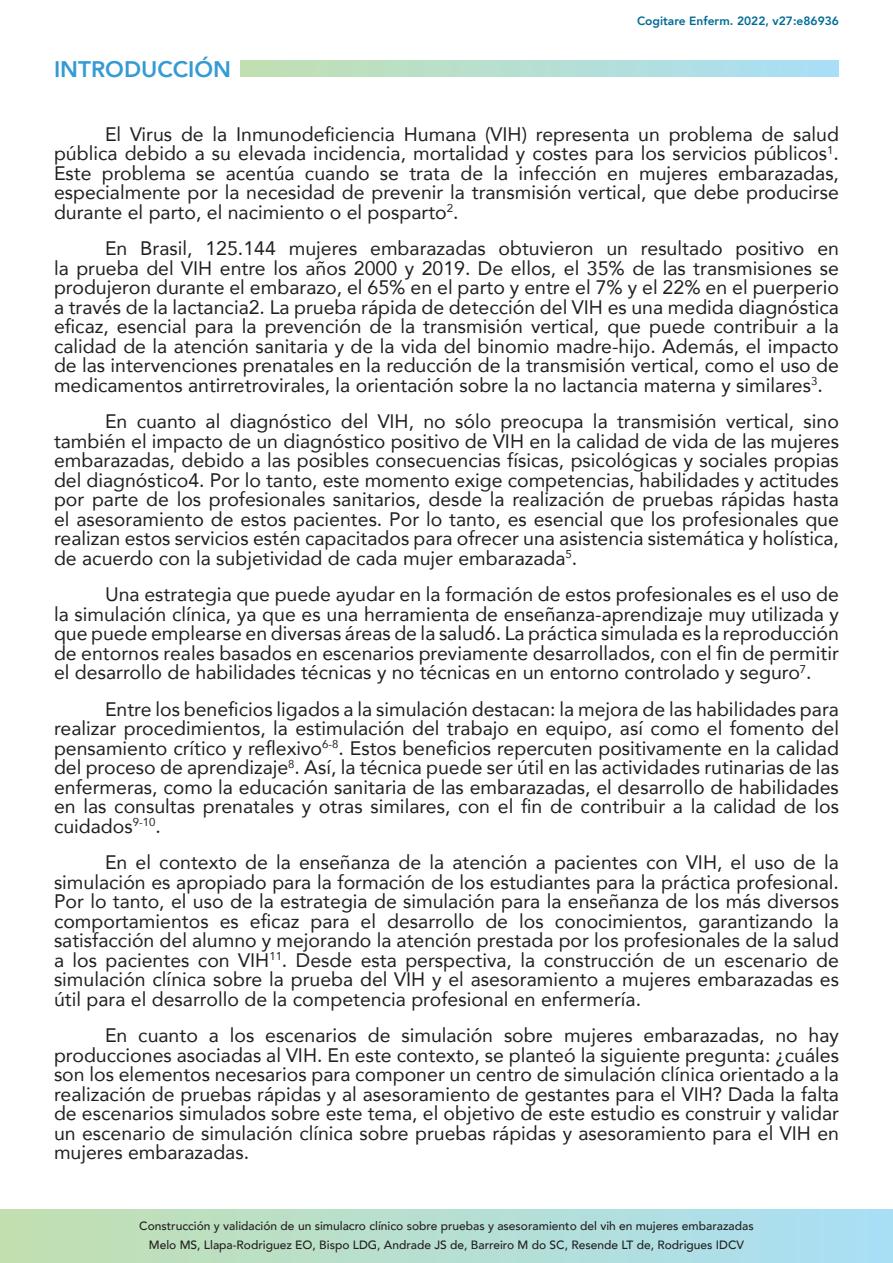
<style>
.page{position:relative;width:893px;height:1263px;background:#fff}
.page>*{position:absolute;margin:0;border:0;box-sizing:border-box;transform-origin:0 0}
.t1{font:800 22.5px "Avenir";color:#349bd3}
.TEXTO{font:19.5px/19.5px "Avenir";color:#231f20;text-align:justify}
.t2{font:500 12px/18.6px "Avenir";color:#231f20;text-align:center}
.t3{font:800 12px "Avenir";color:#006c95}
</style>
<div class="page">
<svg style="left:0;top:1209px;width:893px;height:54px;background:#b6dfd2"></svg>
<div style="left:241px;top:60px;width:598px;height:17px;background:linear-gradient(to right,#c2dfb1,#a9dff7)"></div>
<p class="t1" style="left:54px;top:48px;width:179px">INTRODUCCIÓN</p>
<p class="t3" style="left:637px;top:10px;width:203px">Cogitare Enferm. 2022, v27:e86936</p>
<p class="TEXTO" style="left:54px;top:124px;width:787px;text-indent:51px">El Virus de la Inmunodeficiencia Humana (VIH) representa un problema de salud pública debido a su elevada incidencia, mortalidad y costes para los servicios públicos<sup>1</sup>.<br>Este problema se acentúa cuando se trata de la infección en mujeres embarazadas, especialmente por la necesidad de prevenir la transmisión vertical, que debe producirse durante el parto, el nacimiento o el posparto<sup>2</sup>.</p>
<p class="TEXTO" style="left:54px;top:238px;width:787px;text-indent:51px">En Brasil, 125.144 mujeres embarazadas obtuvieron un resultado positivo en la prueba del VIH entre los años 2000 y 2019. De ellos, el 35% de las transmisiones se produjeron durante el embarazo, el 65% en el parto y entre el 7% y el 22% en el puerperio a través de la lactancia2. La prueba rápida de detección del VIH es una medida diagnóstica eficaz, esencial para la prevención de la transmisión vertical, que puede contribuir a la calidad de la atención sanitaria y de la vida del binomio madre-hijo. Además, el impacto de las intervenciones prenatales en la reducción de la transmisión vertical, como el uso de medicamentos antirretrovirales, la orientación sobre la no lactancia materna y similares<sup>3</sup>.</p>
<p class="TEXTO" style="left:54px;top:411px;width:787px;text-indent:51px">En cuanto al diagnóstico del VIH, no sólo preocupa la transmisión vertical, sino también el impacto de un diagnóstico positivo de VIH en la calidad de vida de las mujeres embarazadas, debido a las posibles consecuencias físicas, psicológicas y sociales propias del diagnóstico4. Por lo tanto, este momento exige competencias, habilidades y actitudes por parte de los profesionales sanitarios, desde la realización de pruebas rápidas hasta el asesoramiento de estos pacientes. Por lo tanto, es esencial que los profesionales que realizan estos servicios estén capacitados para ofrecer una asistencia sistemática y holística, de acuerdo con la subjetividad de cada mujer embarazada<sup>5</sup>.</p>
<p class="TEXTO" style="left:54px;top:584px;width:786px;text-indent:51px">Una estrategia que puede ayudar en la formación de estos profesionales es el uso de la simulación clínica, ya que es una herramienta de enseñanza-aprendizaje muy utilizada y que puede emplearse en diversas áreas de la salud6. La práctica simulada es la reproducción de entornos reales basados en escenarios previamente desarrollados, con el fin de permitir el desarrollo de habilidades técnicas y no técnicas en un entorno controlado y seguro<sup>7</sup>.</p>
<p class="TEXTO" style="left:54px;top:699px;width:786px;text-indent:51px">Entre los beneficios ligados a la simulación destacan: la mejora de las habilidades para realizar procedimientos, la estimulación del trabajo en equipo, así como el fomento del pensamiento crítico y reflexivo<sup>6-8</sup>. Estos beneficios repercuten positivamente en la calidad del proceso de aprendizaje<sup>8</sup>. Así, la técnica puede ser útil en las actividades rutinarias de las enfermeras, como la educación sanitaria de las embarazadas, el desarrollo de habilidades en las consultas prenatales y otras similares, con el fin de contribuir a la calidad de los cuidados<sup>9-10</sup>.</p>
<p class="TEXTO" style="left:54px;top:852px;width:786px;text-indent:51px">En el contexto de la enseñanza de la atención a pacientes con VIH, el uso de la simulación es apropiado para la formación de los estudiantes para la práctica profesional.<br>Por lo tanto, el uso de la estrategia de simulación para la enseñanza de los más diversos comportamientos es eficaz para el desarrollo de los conocimientos, garantizando la satisfacción del alumno y mejorando la atención prestada por los profesionales de la salud a los pacientes con VIH<sup>11</sup>. Desde esta perspectiva, la construcción de un escenario de simulación clínica sobre la prueba del VIH y el asesoramiento a mujeres embarazadas es útil para el desarrollo de la competencia profesional en enfermería.</p>
<p class="TEXTO" style="left:54px;top:1025px;width:787px;text-indent:51px">En cuanto a los escenarios de simulación sobre mujeres embarazadas, no hay producciones asociadas al VIH. En este contexto, se planteó la siguiente pregunta: ¿cuáles son los elementos necesarios para componer un centro de simulación clínica orientado a la realización de pruebas rápidas y al asesoramiento de gestantes para el VIH? Dada la falta de escenarios simulados sobre este tema, el objetivo de este estudio es construir y validar un escenario de simulación clínica sobre pruebas rápidas y asesoramiento para el VIH en mujeres embarazadas.</p>
<p class="t2" style="left:139px;top:1216px;width:616px">Construcción y validación de un simulacro clínico sobre pruebas y asesoramiento del vih en mujeres embarazadas<br>Melo MS, Llapa-Rodriguez EO, Bispo LDG, Andrade JS de, Barreiro M do SC, Resende LT de, Rodrigues IDCV</p>
</div>
